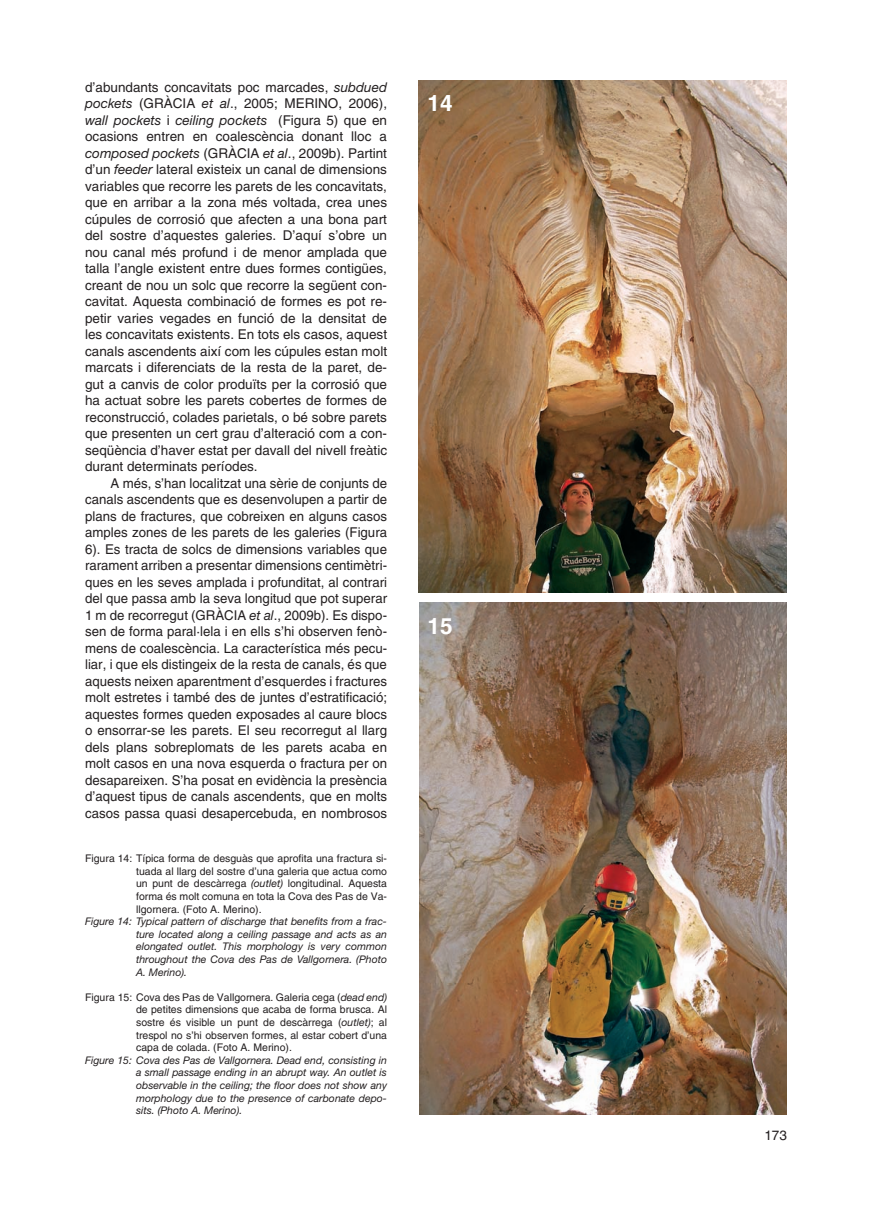
<style>
.page{position:relative;width:872px;height:1212px;background:#fff}
.page>*{position:absolute;margin:0;border:0;box-sizing:border-box;transform-origin:0 0}
.t1{font:700 22.5px "Helvetica LT Std";color:#fff}
.t2{font:13.5px/16.5px "Helvetica LT Std";color:#231f20;text-align:justify}
.t3{font:italic 13.5px "Helvetica Neue LT Std";color:#231f20}
.t4{font:10.5px/12.6px "Helvetica LT Std";color:#231f20;text-align:justify}
.t5{font:italic 10.5px/12.6px "Helvetica Neue LT Std";color:#231f20;text-align:justify}
.s1{font-family:"Helvetica Neue LT Std";font-style:italic}
.s2{font-family:"Helvetica LT Std";font-style:normal}
</style>
<div class="page">
<img style="left:419px;top:81px;width:368px;height:511px">
<img style="left:420px;top:602px;width:367px;height:512px">
<p class="t2" style="left:85px;top:79px;width:303px">d’abundants concavitats poc marcades, <span class="s1">subdued pockets</span> (GRÀCIA <span class="s1">et al</span>., 2005; MERINO, 2006),</p>
<p class="t3" style="left:85px;top:112px;width:303px">wall pockets <span class="s2">i</span> ceiling pockets <span class="s2">(Figura 5) que en</span></p>
<p class="t2" style="left:85px;top:128px;width:303px">ocasions entren en coalescència donant lloc a <span class="s1">composed pockets</span> (GRÀCIA <span class="s1">et al</span>., 2009b). Partint d’un <span class="s1">feeder</span> lateral existeix un canal de dimensions variables que recorre les parets de les concavitats, que en arribar a la zona més voltada, crea unes cúpules de corrosió que afecten a una bona part del sostre d’aquestes galeries. D’aquí s’obre un nou canal més profund i de menor amplada que talla l’angle existent entre dues formes contigües, creant de nou un solc que recorre la següent con&shy;cavitat. Aquesta combinació de formes es pot re&shy;petir varies vegades en funció de la densitat de les concavitats existents. En tots els casos, aquest canals ascendents així com les cúpules estan molt marcats i diferenciats de la resta de la paret, de&shy;gut a canvis de color produïts per la corrosió que ha actuat sobre les parets cobertes de formes de reconstrucció, colades parietals, o bé sobre parets que presenten un cert grau d’alteració com a con&shy;seqüència d’haver estat per davall del nivell freàtic durant determinats períodes.</p>
<p class="t2" style="left:85px;top:475px;width:303px;text-indent:26px">A més, s’han localitzat una sèrie de conjunts de canals ascendents que es desenvolupen a partir de plans de fractures, que cobreixen en alguns casos amples zones de les parets de les galeries (Figura 6). Es tracta de solcs de dimensions variables que rarament arriben a presentar dimensions centimètri&shy;ques en les seves amplada i profunditat, al contrari del que passa amb la seva longitud que pot superar 1 m de recorregut (GRÀCIA <span class="s1">et al</span>., 2009b). Es dispo&shy;sen de forma paral·lela i en ells s’hi observen fenò&shy;mens de coalescència. La característica més pecu&shy;liar, i que els distingeix de la resta de canals, és que aquests neixen aparentment d’esquerdes i fractures molt estretes i també des de juntes d’estratificació; aquestes formes queden exposades al caure blocs o ensorrar-se les parets. El seu recorregut al llarg dels plans sobreplomats de les parets acaba en molt casos en una nova esquerda o fractura per on desapareixen. S’ha posat en evidència la presència d’aquest tipus de canals ascendents, que en molts casos passa quasi desapercebuda, en nombrosos</p>
<p class="t4" style="left:136px;top:852px;width:252px;text-indent:-51px">Figura 14: Típica forma de desguàs que aprofita una fractura si&shy;tuada al llarg del sostre d’una galeria que actua como un punt de descàrrega <span class="s1">(outlet)</span> longitudinal. Aquesta forma és molt comuna en tota la Cova des Pas de Va&shy;llgornera. (Foto A. Merino).</p>
<p class="t5" style="left:136px;top:915px;width:252px;text-indent:-51px">Figure 14: Typical pattern of discharge that benefits from a frac&shy;ture located along a ceiling passage and acts as an elongated outlet. This morphology is very common throughout the Cova des Pas de Vallgornera. (Photo A. Merino).</p>
<p class="t4" style="left:136px;top:991px;width:252px;text-indent:-51px">Figura 15: Cova des Pas de Vallgornera. Galeria cega (<span class="s1">dead end) </span>de petites dimensions que acaba de forma brusca. Al sostre és visible un punt de descàrrega (<span class="s1">outlet)</span>; al trespol no s’hi observen formes, al estar cobert d’una capa de colada. (Foto A. Merino).</p>
<p class="t5" style="left:136px;top:1053px;width:252px;text-indent:-51px">Figure 15: Cova des Pas de Vallgornera. Dead end, consisting in a small passage ending in an abrupt way. An outlet is observable in the ceiling; the floor does not show any morphology due to the presence of carbonate depo&shy;sits. (Photo A. Merino).</p>
<h1 class="t1" style="left:427px;top:89px;width:27px">14</h1>
<h1 class="t1" style="left:427px;top:612px;width:27px">15</h1>
<p class="t2" style="left:764px;top:1126px;width:24px">173</p>
</div>
